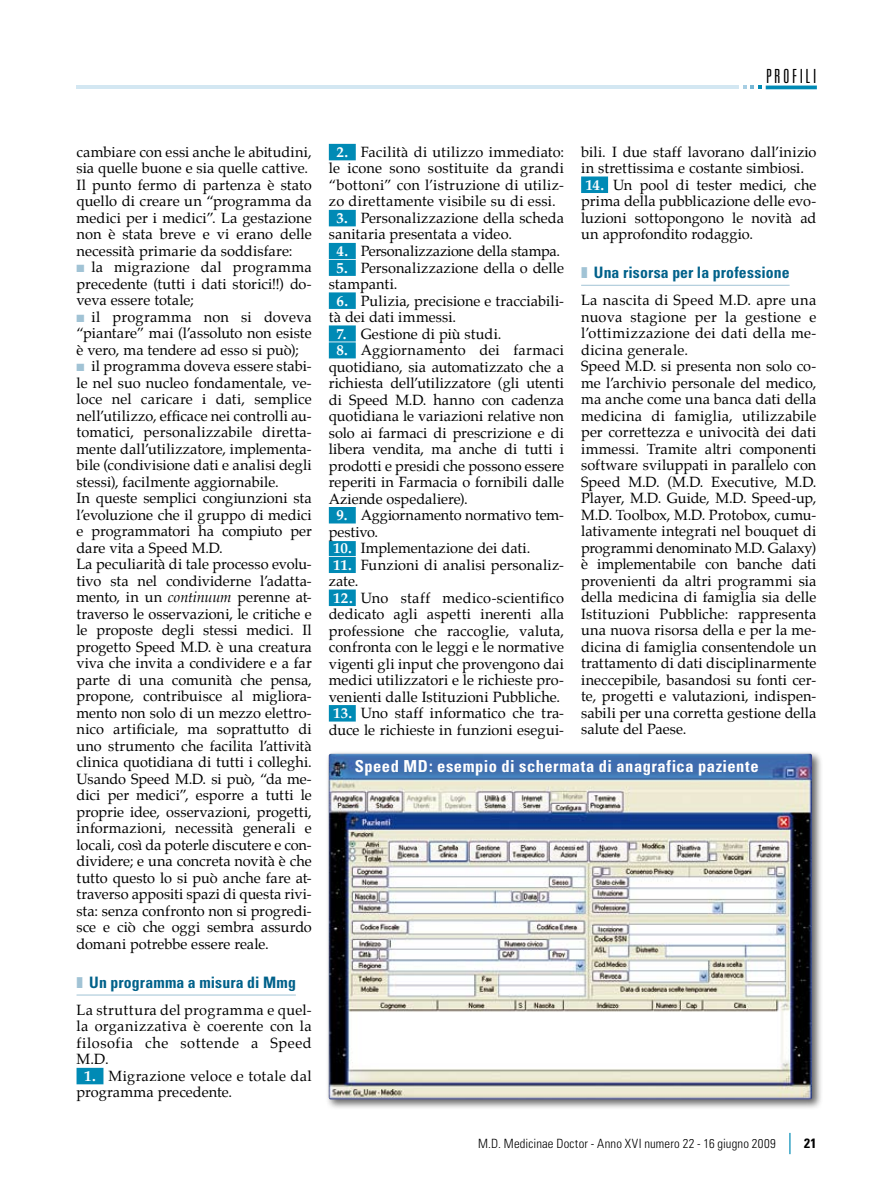
<style>
.page{position:relative;width:893px;height:1191px;background:#fff}
.page>*{position:absolute;margin:0;border:0;box-sizing:border-box;transform-origin:0 0}
.t1{font:300 ultra-condensed 19.5px "Univers";letter-spacing:.13em;color:#000}
.t2{font:700 condensed 16.5px "Univers";letter-spacing:.03em;color:#fff}
.t3{font:700 condensed 15.75px "Univers";letter-spacing:.01em;color:#00618a}
.t4{font:14.55px/16.5px "Palatino";letter-spacing:.005em;color:#000}
.t5{font:14.55px "Palatino";letter-spacing:-.015em;color:#000}
.t6{font:700 condensed 13.5px "Univers";color:#000}
.t7{font:300 condensed 12.75px "Univers";letter-spacing:.015em;color:#000}
.s1{color:#a1c3d5}
.s2{font-style:italic}
.s3{font-weight:700;font-size:15px;color:#fff}
</style>
<div class="page">
<hr style="left:766px;top:86px;width:51px;height:3px;background:#008ab5">
<svg style="left:743px;top:86px;width:19px;height:3px"></svg>
<hr style="left:77px;top:86px;width:662px;height:3px;background:#d3e7f2">
<svg style="left:789px;top:1132px;width:1px;height:22px"></svg>
<hr style="left:77px;top:994px;width:219px;height:1px;background:#a1c3d5">
<div style="left:77px;top:1067px;width:26px;height:17px;background:#008ab5"></div>
<div style="left:329px;top:144px;width:27px;height:16px;background:#008ab5"></div>
<div style="left:329px;top:210px;width:27px;height:16px;background:#008ab5"></div>
<div style="left:329px;top:243px;width:27px;height:16px;background:#008ab5"></div>
<div style="left:329px;top:260px;width:27px;height:16px;background:#008ab5"></div>
<div style="left:329px;top:292px;width:27px;height:17px;background:#008ab5"></div>
<div style="left:329px;top:325px;width:27px;height:16px;background:#008ab5"></div>
<div style="left:329px;top:342px;width:27px;height:16px;background:#008ab5"></div>
<div style="left:329px;top:507px;width:27px;height:16px;background:#008ab5"></div>
<div style="left:329px;top:541px;width:27px;height:15px;background:#008ab5"></div>
<div style="left:329px;top:557px;width:27px;height:16px;background:#008ab5"></div>
<div style="left:329px;top:589px;width:27px;height:17px;background:#008ab5"></div>
<div style="left:329px;top:705px;width:27px;height:16px;background:#008ab5"></div>
<div style="left:581px;top:176px;width:27px;height:17px;background:#008ab5"></div>
<hr style="left:581px;top:285px;width:209px;height:1px;background:#a1c3d5">
<div style="left:325px;top:750px;width:498px;height:360px;background:#000;opacity:.6"></div>
<img style="left:329px;top:753px;width:483px;height:346px">
<h1 class="t1" style="left:766px;top:66px;width:52px">profili</h1>
<p class="t4" style="left:77px;top:145px;width:237px">cambiare con essi anche le abitudini, sia quelle buone e sia quelle cattive.<br>Il punto fermo di partenza è stato quello di creare un “programma da medici per i medici”. La gestazione non è stata breve e vi erano delle necessità primarie da soddisfare:</p>
<p class="t4" style="left:77px;top:260px;width:237px;text-align:justify"><span class="s1">■</span> la migrazione dal programma precedente (tutti i dati storici!!) do&shy;veva essere totale;</p>
<p class="t4" style="left:77px;top:310px;width:237px;text-align:justify"><span class="s1">■</span> il programma non si doveva “piantare” mai (l’assoluto non esiste è vero, ma tendere ad esso si può);</p>
<p class="t4" style="left:77px;top:359px;width:237px"><span class="s1">■</span> il programma doveva essere stabi&shy;le nel suo nucleo fondamentale, ve&shy;loce nel caricare i dati, semplice nell’utilizzo, efficace nei controlli au&shy;tomatici, personalizzabile diretta&shy;mente dall’utilizzatore, implementa&shy;bile (condivisione dati e analisi degli stessi), facilmente aggiornabile.<br>In queste semplici congiunzioni sta l’evoluzione che il gruppo di medici e programmatori ha compiuto per dare vita a Speed M.D.<br>La peculiarità di tale processo evolu&shy;tivo sta nel condividerne l’adatta&shy;mento, in un <span class="s2">continuum</span> perenne at&shy;traverso le osservazioni, le critiche e le proposte degli stessi medici. Il progetto Speed M.D. è una creatura viva che invita a condividere e a far parte di una comunità che pensa, propone, contribuisce al migliora&shy;mento non solo di un mezzo elettro&shy;nico artificiale, ma soprattutto di uno strumento che facilita l’attività clinica quotidiana di tutti i colleghi.<br>Usando Speed M.D. si può, “da me&shy;dici per medici”, esporre a tutti le proprie idee, osservazioni, progetti, informazioni, necessità generali e locali, così da poterle discutere e con&shy;dividere; e una concreta novità è che tutto questo lo si può anche fare at&shy;traverso appositi spazi di questa rivi&shy;sta: senza confronto non si progredi&shy;sce e ciò che oggi sembra assurdo domani potrebbe essere reale.</p>
<p class="t3" style="left:77px;top:972px;width:221px"><span class="s1">❚</span> Un programma a misura di Mmg</p>
<p class="t4" style="left:77px;top:1003px;width:237px;text-align:justify">La struttura del programma e quel&shy;la organizzativa è coerente con la filosofia che sottende a Speed M.D.</p>
<p class="t4" style="left:77px;top:1069px;width:237px;text-indent:8px"><span class="s3">1.</span> Migrazione veloce e totale dal programma precedente.</p>
<p class="t4" style="left:581px;top:145px;width:237px">bili. I due staff lavorano dall’inizio in strettissima e costante simbiosi.</p>
<p class="t4" style="left:581px;top:178px;width:237px;text-align:justify"><span class="s3">14.</span> Un pool di tester medici, che prima della pubblicazione delle evo&shy;luzioni sottopongono le novità ad un approfondito rodaggio.</p>
<p class="t3" style="left:581px;top:263px;width:210px"><span class="s1">❚</span> Una risorsa per la professione</p>
<p class="t4" style="left:581px;top:293px;width:237px">La nascita di Speed M.D. apre una nuova stagione per la gestione e l’ottimizzazione dei dati della me&shy;dicina generale.<br>Speed M.D. si presenta non solo co&shy;me l’archivio personale del medico, ma anche come una banca dati della medicina di famiglia, utilizzabile per correttezza e univocità dei dati immessi. Tramite altri componenti software sviluppati in parallelo con Speed M.D. (M.D. Executive, M.D.<br>Player, M.D. Guide, M.D. Speed-up, M.D. Toolbox, M.D. Protobox, cumu&shy;lativamente integrati nel bouquet di programmi denominato M.D. Galaxy) è implementabile con banche dati provenienti da altri programmi sia della medicina di famiglia sia delle Istituzioni Pubbliche: rappresenta una nuova risorsa della e per la me&shy;dicina di famiglia consentendole un trattamento di dati disciplinarmente ineccepibile, basandosi su fonti cer&shy;te, progetti e valutazioni, indispen&shy;sabili per una corretta gestione della salute del Paese.</p>
<p class="t2" style="left:355px;top:756px;width:405px">Speed MD: esempio di schermata di anagrafica paziente</p>
<p class="t4" style="left:329px;top:145px;width:237px;text-align:center"><span class="s3">2.</span> Facilità di utilizzo immediato: le icone sono sostituite da grandi “bottoni” con l’istruzione di utiliz&shy;zo direttamente visibile su di essi.</p>
<p class="t4" style="left:329px;top:211px;width:237px;text-indent:8px"><span class="s3">3.</span> Personalizzazione della scheda sanitaria presentata a video.</p>
<p class="t5" style="left:336px;top:241px;width:225px"><span class="s3">4.</span> Personalizzazione della stampa.</p>
<p class="t4" style="left:329px;top:260px;width:237px;text-indent:8px"><span class="s3">5.</span> Personalizzazione della o delle stampanti.</p>
<p class="t4" style="left:329px;top:293px;width:237px;text-indent:8px"><span class="s3">6.</span> Pulizia, precisione e tracciabili&shy;tà dei dati immessi.</p>
<p class="t4" style="left:336px;top:326px;width:166px"><span class="s3">7.</span> Gestione di più studi.</p>
<p class="t4" style="left:329px;top:343px;width:237px;text-align:justify;text-indent:8px"><span class="s3">8.</span> Aggiornamento dei farmaci quotidiano, sia automatizzato che a richiesta dell’utilizzatore (gli utenti di Speed M.D. hanno con cadenza quotidiana le variazioni relative non solo ai farmaci di prescrizione e di libera vendita, ma anche di tutti i prodotti e presidi che possono essere reperiti in Farmacia o fornibili dalle Aziende ospedaliere).</p>
<p class="t4" style="left:329px;top:508px;width:237px;text-indent:8px"><span class="s3">9.</span> Aggiornamento normativo tem&shy;pestivo.</p>
<p class="t4" style="left:333px;top:541px;width:199px"><span class="s3">10.</span> Implementazione dei dati.</p>
<p class="t4" style="left:329px;top:557px;width:237px"><span class="s3">11.</span> Funzioni di analisi personaliz&shy;zate.</p>
<p class="t4" style="left:329px;top:590px;width:237px;text-align:justify"><span class="s3">12.</span> Uno staff medico-scientifico dedicato agli aspetti inerenti alla professione che raccoglie, valuta, confronta con le leggi e le normative vigenti gli input che provengono dai medici utilizzatori e le richieste pro&shy;venienti dalle Istituzioni Pubbliche.</p>
<p class="t4" style="left:329px;top:706px;width:237px"><span class="s3">13.</span> Uno staff informatico che tra&shy;duce le richieste in funzioni esegui-</p>
<p class="t7" style="left:478px;top:1136px;width:299px">M.D. Medicinae Doctor - Anno XVI numero 22 - 16 giugno 2009</p>
<p class="t6" style="left:804px;top:1135px;width:14px">21</p>
</div>
